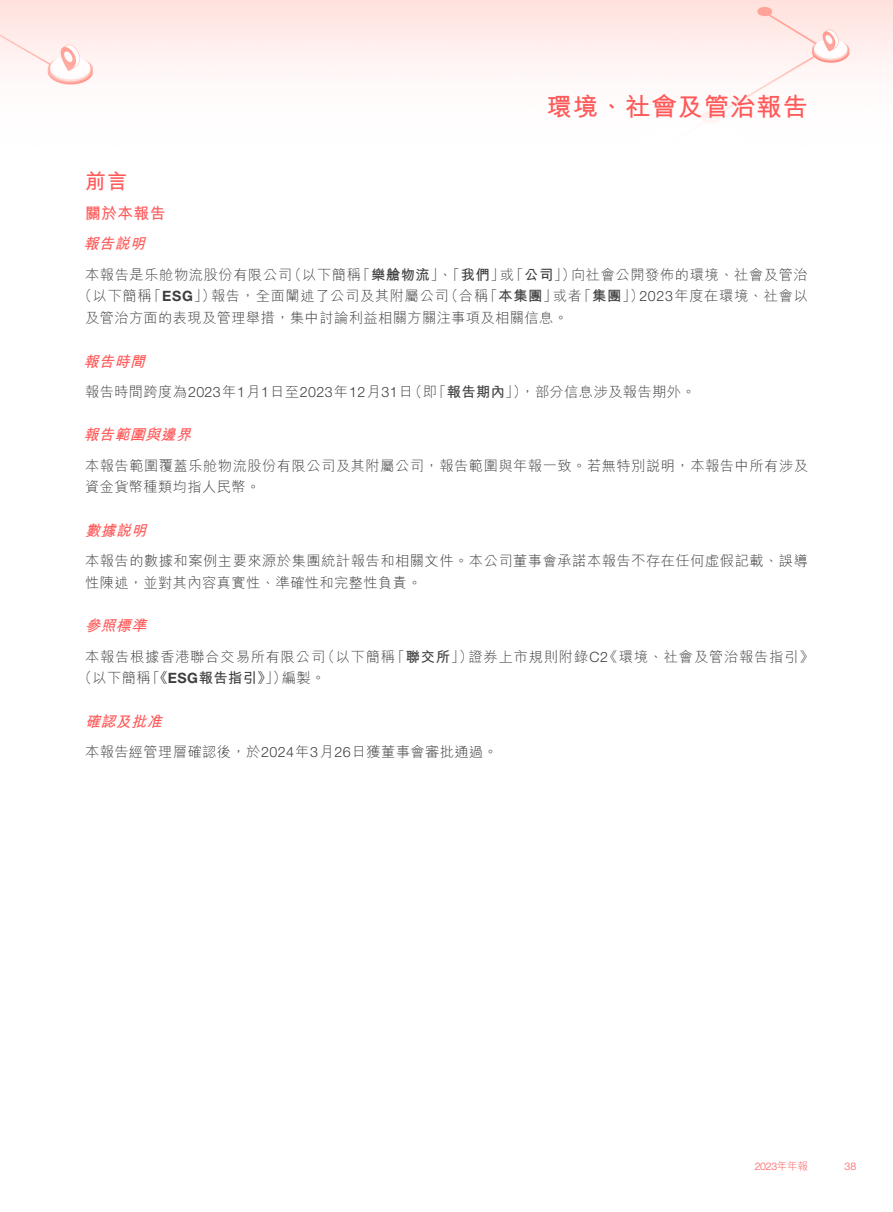
<style>
.page{position:relative;width:893px;height:1212px;background:#fff}
.page>*{position:absolute;margin:0;border:0;box-sizing:border-box;transform-origin:0 0}
.t1{font:700 25.5px "M Hei HK";letter-spacing:.03em;color:#ff5959}
.t2{font:700 21px "M Hei HK";color:#ff5959}
.t3{font:700 15.75px "M Hei HK";letter-spacing:.03em;color:#ff5959}
.t4{font:italic 700 15px "M Hei HK";color:#ff5959}
.t5{font:300 14.25px/21.8px "M Hei HK";letter-spacing:.035em;color:#3e3e3f}
.t6{font:300 14.25px/21.8px "M Hei HK";letter-spacing:.055em;color:#3e3e3f;text-align:right}
.t7{font:700 14.25px "M Hei HK";letter-spacing:.03em;color:#3e3e3f}
.t8{font:300 10.5px "Helvetica Neue LT Std";letter-spacing:-.025em;color:#ff5959}
.s1{font-weight:700}
.s2{font-family:"M Hei HKS"}
.s3{font-family:"Helvetica Neue LT Std";font-weight:700}
.s4{font-family:"Helvetica Neue LT Std"}
.s5{font-weight:300}
.s6{font-family:"M Hei HK"}
</style>
<div class="page">
<img style="left:0;top:0;width:893px;height:122px">
<h2 class="t2" style="left:85px;top:166px;width:44px">前言</h2>
<p class="t3" style="left:85px;top:202px;width:82px">關於本報告</p>
<p class="t4" style="left:83px;top:233px;width:68px">報告說明</p>
<h1 class="t1" style="left:546px;top:88px;width:263px">環境、社會及管治報告</h1>
<p class="t5" style="left:356px;top:263px;width:221px">「<span class="s1">樂艙物流</span>」、「<span class="s1">我們</span>」「<span class="s1">公司</span>」）</p>
<p class="t5" style="left:287px;top:263px;width:75px">（以下簡稱</p>
<p class="t5" style="left:571px;top:263px;width:238px">向社會公開發佈的環境、社會及管治</p>
<p class="t5" style="left:85px;top:263px;width:209px">本報告是<span class="s2">樂艙</span>物流股份有限公司</p>
<p class="t5" style="left:500px;top:263px;width:16px">或</p>
<p class="t5" style="left:85px;top:285px;width:485px;text-indent:-7px">（以下簡稱<br>及管治方面的表現及管理舉措，集中討論利益相關方關注事項及相關信息。</p>
<p class="t4" style="left:83px;top:350px;width:68px">報告時間</p>
<p class="t5" style="left:520px;top:381px;width:177px">，部分信息涉及報告期外。</p>
<p class="t5" style="left:147px;top:285px;width:70px">「<span class="s3">ESG</span>」）</p>
<p class="t5" style="left:444px;top:285px;width:46px">（合稱</p>
<p class="t5" style="left:577px;top:285px;width:68px">「<span class="s1">集團</span>」）</p>
<p class="t5" style="left:211px;top:285px;width:239px">報告，全面闡述了公司及其附屬公司</p>
<p class="t5" style="left:639px;top:285px;width:170px"><span class="s4">2023</span>年度在環境、社會以</p>
<p class="t5" style="left:553px;top:285px;width:31px">或者</p>
<p class="t7" style="left:484px;top:286px;width:75px"><span class="s5">「</span>本集團<span class="s5">」</span></p>
<p class="t5" style="left:408px;top:381px;width:30px">（即</p>
<p class="t7" style="left:432px;top:381px;width:97px"><span class="s5">「</span>報告期內<span class="s5">」）</span></p>
<p class="t5" style="left:85px;top:381px;width:329px">報告時間跨度為<span class="s4">2023</span>年<span class="s4">1</span>月<span class="s4">1</span>日至<span class="s4">2023</span>年<span class="s4">12</span>月<span class="s4">31</span>日</p>
<p class="t4" style="left:83px;top:424px;width:114px">報告範圍與邊界</p>
<p class="t5" style="left:85px;top:454px;width:724px">本報告範圍覆蓋<span class="s2">樂艙物流</span>股份有限公司及其附屬公司，報告範圍與年報一致。若無特別說明，本報告中所有涉及資金貨幣種類均指人民幣。</p>
<p class="t4" style="left:85px;top:519px;width:68px">數據說明</p>
<p class="t5" style="left:85px;top:550px;width:724px">本報告的數據和案例主要來源於集團統計報告和相關文件。本公司董事會承諾本報告不存在任何虛假記載、誤導性陳述，並對其內容真實性、準確性和完整性負責。</p>
<p class="t4" style="left:85px;top:615px;width:68px">參照標準</p>
<p class="t6" style="left:469px;top:645px;width:347px">證券上市規則附錄<span class="s4">C</span> 《<span class="s4">2</span> 環境、社會及管治報告指引《</p>
<p class="t5" style="left:321px;top:645px;width:76px">（以下簡稱</p>
<p class="t5" style="left:391px;top:645px;width:84px">「<span class="s1">聯交所</span>」）</p>
<p class="t6" style="left:85px;top:645px;width:242px">本報告根據香港聯合交易所有限公司編製。</p>
<p class="t5" style="left:78px;top:667px;width:74px">（以下簡稱</p>
<p class="t4" style="left:85px;top:710px;width:83px">確認及批准</p>
<p class="t5" style="left:85px;top:741px;width:414px">本報告經管理層確認後，於<span class="s4">2024</span>年<span class="s4">3</span>月<span class="s4">26</span>日獲董事會審批通過。</p>
<p class="t7" style="left:146px;top:668px;width:142px"><span class="s5">「</span>《<span class="s4">ESG</span>報告指引》<span class="s5">」）</span></p>
<p class="t8" style="left:755px;top:1160px;width:55px">2023<span class="s6">年年報</span></p>
<p class="t8" style="left:845px;top:1159px;width:13px">38</p>
</div>
